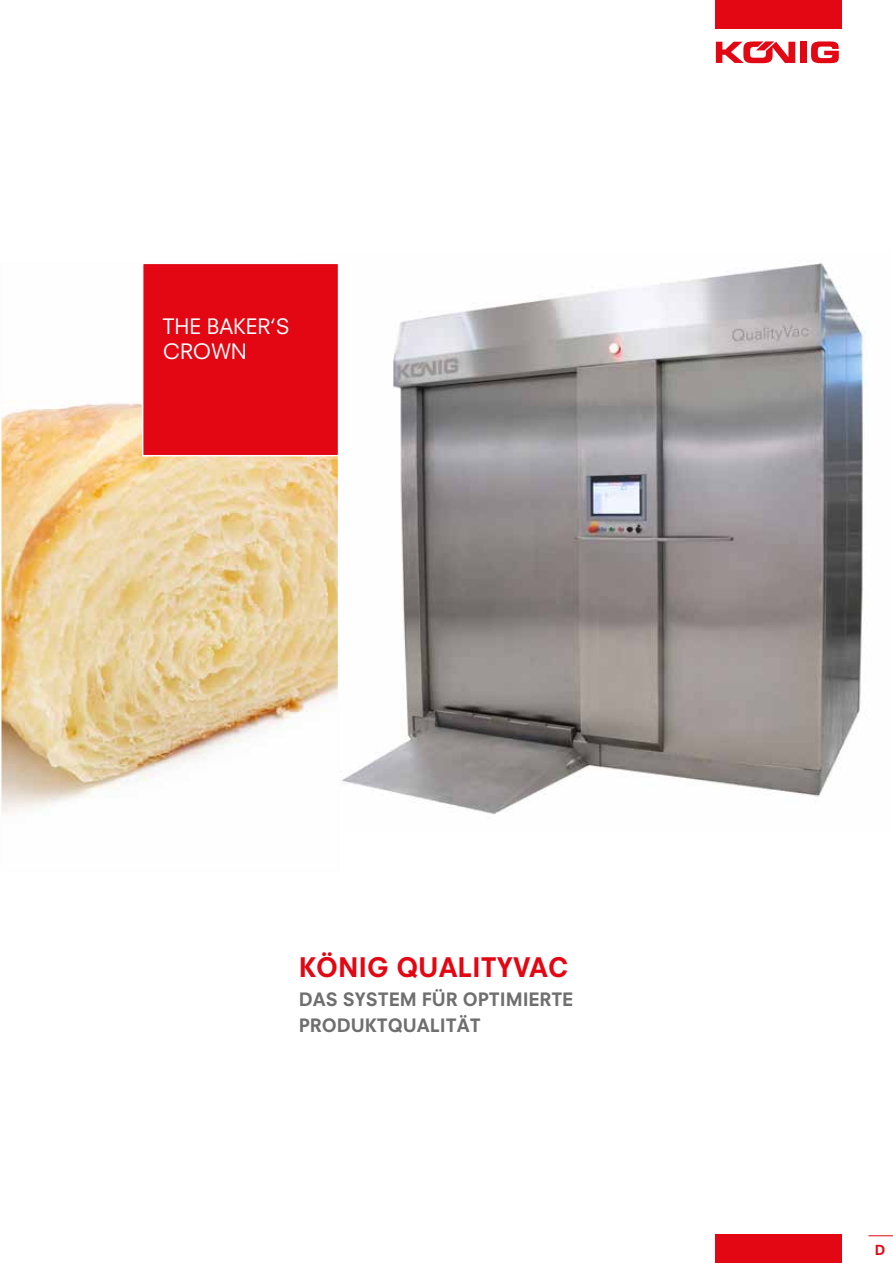
<style>
.page{position:relative;width:893px;height:1263px;background:#fff}
.page>*{position:absolute;margin:0;border:0;box-sizing:border-box;transform-origin:0 0}
.t1{font:800 26.25px "Neuzeit S";color:#e30613}
.t2{font:20.7px/24.9px "Neuzeit S";color:#fff}
.t3{font:800 18px/25.5px "Neuzeit S";color:#706f6f}
.t4{font:800 13.5px "Neuzeit S";color:#e30613}
</style>
<div class="page">
<img style="left:341px;top:262px;width:525px;height:553px">
<div style="left:716px;top:0;width:126px;height:28px;background:#e30613"></div>
<div style="left:800px;top:42px;width:7px;height:21px;background:#e30613"></div>
<svg style="left:811px;top:41px;width:28px;height:22px"></svg>
<svg style="left:716px;top:41px;width:79px;height:22px"></svg>
<svg style="left:868px;top:1235px;width:25px;height:1px"></svg>
<img style="left:3px;top:401px;width:333px;height:413px">
<div style="left:0;top:263px;width:339px;height:608px;border:2px solid #fdfdfd"></div>
<div style="left:142px;top:263px;width:197px;height:193px;background:#e30613;border:2px solid #fdfdfd"></div>
<div style="left:716px;top:1235px;width:126px;height:28px;background:#e30613"></div>
<p class="t2" style="left:163px;top:314px;width:128px">THE BAKER‘S<br>CROWN</p>
<h1 class="t1" style="left:299px;top:951px;width:271px">KÖNIG QUALITYVAC</h1>
<p class="t3" style="left:299px;top:987px;width:276px">DAS SYSTEM FÜR OPTIMIERTE<br>PRODUKTQUALITÄT</p>
<p class="t4" style="left:875px;top:1242px;width:12px">D</p>
</div>
